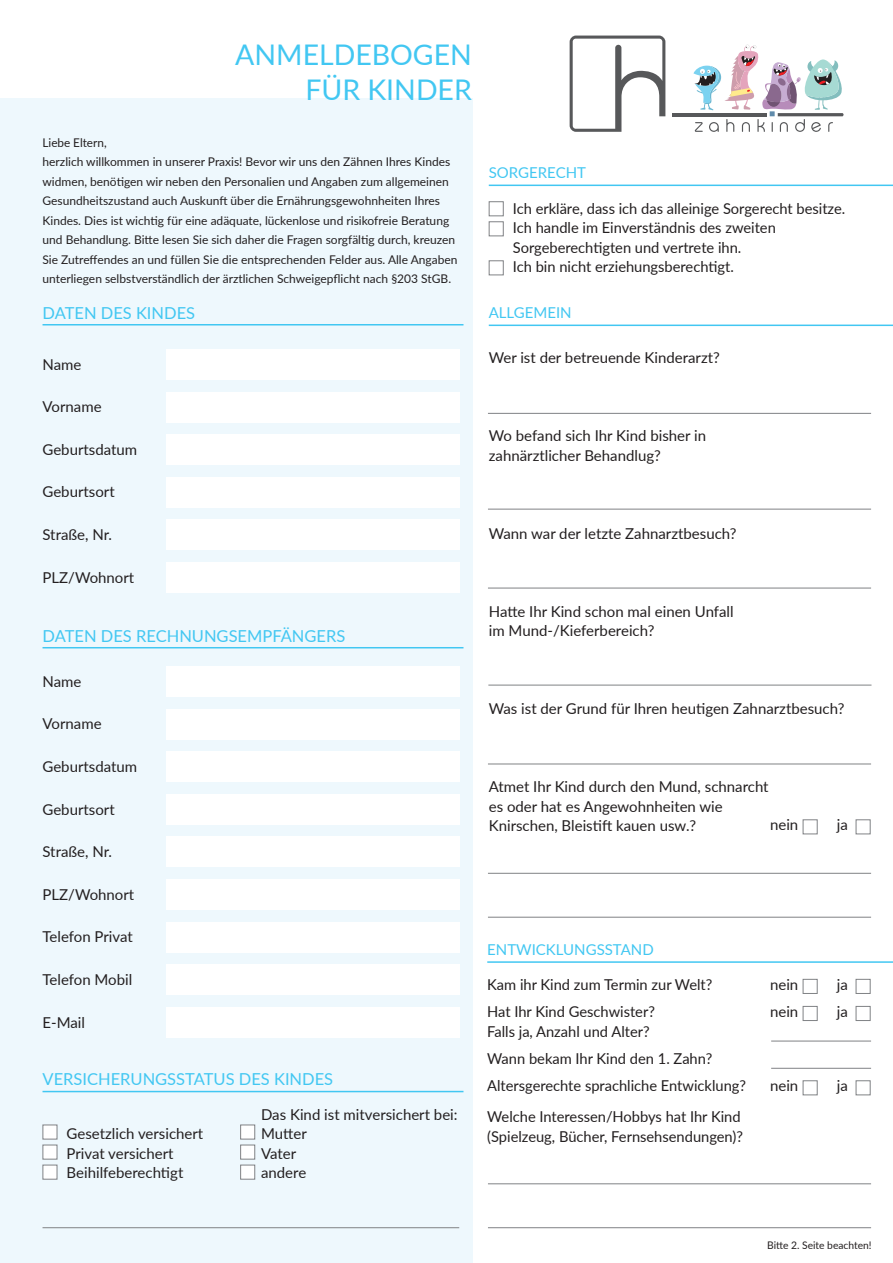
<style>
.page{position:relative;width:893px;height:1263px;background:#fff}
.page>*{position:absolute;margin:0;border:0;box-sizing:border-box;transform-origin:0 0}
.t1{font:28.5px "Lato";color:#42c7f2}
.t2{font:16.5px "Lato";color:#42c7f2}
.t3{font:15px/19.5px "Lato";color:#231f20}
.t4{font:15px "Lato";color:#42c7f2}
.t5{font:12px/19.5px "Lato";color:#231f20}
.t6{font:10.5px "Lato";color:#231f20}
</style>
<div class="page">
<hr style="left:488px;top:413px;width:383px;height:1px;background:#808285">
<hr style="left:488px;top:509px;width:383px;height:1px;background:#808285">
<hr style="left:488px;top:588px;width:383px;height:1px;background:#808285">
<hr style="left:488px;top:685px;width:383px;height:1px;background:#808285">
<hr style="left:488px;top:764px;width:383px;height:1px;background:#808285">
<hr style="left:488px;top:1227px;width:383px;height:1px;background:#808285">
<hr style="left:488px;top:917px;width:383px;height:1px;background:#808285">
<hr style="left:488px;top:1183px;width:383px;height:1px;background:#808285">
<hr style="left:488px;top:873px;width:383px;height:1px;background:#808285">
<hr style="left:771px;top:1041px;width:100px;height:1px;background:#808285">
<hr style="left:771px;top:1068px;width:100px;height:1px;background:#808285">
<hr style="left:489px;top:325px;width:404px;height:1px;background:#42c7f2">
<div style="left:0;top:99px;width:472px;height:1164px;background:#eef8fd"></div>
<div style="left:166px;top:349px;width:293px;height:31px;background:#fff"></div>
<div style="left:166px;top:392px;width:293px;height:30px;background:#fff"></div>
<div style="left:166px;top:434px;width:293px;height:31px;background:#fff"></div>
<div style="left:166px;top:477px;width:293px;height:30px;background:#fff"></div>
<div style="left:166px;top:519px;width:293px;height:31px;background:#fff"></div>
<div style="left:166px;top:562px;width:293px;height:31px;background:#fff"></div>
<div style="left:166px;top:666px;width:293px;height:31px;background:#fff"></div>
<div style="left:166px;top:709px;width:293px;height:30px;background:#fff"></div>
<div style="left:166px;top:751px;width:293px;height:31px;background:#fff"></div>
<div style="left:166px;top:794px;width:293px;height:31px;background:#fff"></div>
<div style="left:166px;top:837px;width:293px;height:30px;background:#fff"></div>
<div style="left:166px;top:879px;width:293px;height:31px;background:#fff"></div>
<div style="left:166px;top:922px;width:293px;height:30px;background:#fff"></div>
<div style="left:166px;top:964px;width:293px;height:31px;background:#fff"></div>
<div style="left:166px;top:1007px;width:293px;height:30px;background:#fff"></div>
<hr style="left:43px;top:324px;width:420px;height:1px;background:#42c7f2">
<hr style="left:43px;top:647px;width:420px;height:1px;background:#42c7f2">
<hr style="left:489px;top:185px;width:404px;height:1px;background:#42c7f2">
<div style="left:489px;top:201px;width:15px;height:15px;border:1px solid #808285"></div>
<div style="left:489px;top:221px;width:15px;height:15px;border:1px solid #808285"></div>
<div style="left:489px;top:260px;width:15px;height:15px;border:1px solid #808285"></div>
<hr style="left:487px;top:961px;width:406px;height:2px;background:#42c7f2">
<svg style="left:570px;top:36px;width:95px;height:96px"></svg>
<hr style="left:672px;top:113px;width:94px;height:3px;background:#57585a">
<svg style="left:693px;top:45px;width:150px;height:87px"></svg>
<div style="left:803px;top:979px;width:15px;height:15px;border:1px solid #808285"></div>
<div style="left:856px;top:979px;width:14px;height:15px;border:1px solid #808285"></div>
<div style="left:803px;top:819px;width:15px;height:15px;border:1px solid #808285"></div>
<div style="left:856px;top:819px;width:14px;height:15px;border:1px solid #808285"></div>
<div style="left:803px;top:1006px;width:15px;height:15px;border:1px solid #808285"></div>
<div style="left:856px;top:1006px;width:14px;height:15px;border:1px solid #808285"></div>
<div style="left:803px;top:1080px;width:15px;height:15px;border:1px solid #808285"></div>
<div style="left:856px;top:1080px;width:14px;height:15px;border:1px solid #808285"></div>
<hr style="left:43px;top:1227px;width:416px;height:1px;background:#808285">
<hr style="left:43px;top:1091px;width:420px;height:1px;background:#42c7f2">
<div style="left:43px;top:1124px;width:14px;height:15px;background:#fff;border:1px solid #808285"></div>
<div style="left:43px;top:1144px;width:14px;height:15px;background:#fff"></div>
<div style="left:43px;top:1165px;width:14px;height:14px;background:#fff;border:1px solid #808285"></div>
<div style="left:240px;top:1124px;width:15px;height:15px;background:#fff;border:1px solid #808285"></div>
<div style="left:240px;top:1144px;width:15px;height:15px;background:#fff;border:1px solid #808285"></div>
<div style="left:240px;top:1165px;width:15px;height:14px;background:#fff;border:1px solid #808285"></div>
<p class="t1" style="left:235px;top:35px;width:238px">ANMELDEBOGEN</p>
<p class="t1" style="left:305px;top:69px;width:168px">FÜR KINDER</p>
<p class="t5" style="left:43px;top:132px;width:66px">Liebe Eltern,</p>
<p class="t5" style="left:43px;top:152px;width:417px">herzlich willkommen in unserer Praxis! Bevor wir uns den Zähnen Ihres Kindes widmen, benötigen wir neben den Personalien und Angaben zum allgemeinen Gesundheitszustand auch Auskunft über die Ernährungsgewohnheiten Ihres Kindes. Dies ist wichtig für eine adäquate, lückenlose und risikofreie Beratung und Behandlung. Bitte lesen Sie sich daher die Fragen sorgfältig durch, kreuzen Sie Zutreffendes an und füllen Sie die entsprechenden Felder aus. Alle Angaben unterliegen selbstverständlich der ärztlichen Schweigepflicht nach §203 StGB.</p>
<p class="t2" style="left:43px;top:301px;width:154px">DATEN DES KINDES</p>
<p class="t3" style="left:43px;top:354px;width:40px">Name</p>
<p class="t3" style="left:43px;top:396px;width:61px">Vorname</p>
<p class="t3" style="left:43px;top:439px;width:96px">Geburtsdatum</p>
<p class="t3" style="left:43px;top:481px;width:74px">Geburtsort</p>
<p class="t3" style="left:43px;top:524px;width:71px">Straße, Nr.</p>
<p class="t3" style="left:43px;top:567px;width:93px">PLZ/Wohnort</p>
<p class="t2" style="left:43px;top:624px;width:304px">DATEN DES RECHNUNGSEMPFÄNGERS</p>
<p class="t3" style="left:43px;top:671px;width:40px">Name</p>
<p class="t3" style="left:43px;top:713px;width:61px">Vorname</p>
<p class="t3" style="left:43px;top:756px;width:96px">Geburtsdatum</p>
<p class="t3" style="left:43px;top:799px;width:74px">Geburtsort</p>
<p class="t3" style="left:43px;top:841px;width:71px">Straße, Nr.</p>
<p class="t3" style="left:43px;top:884px;width:93px">PLZ/Wohnort</p>
<p class="t3" style="left:43px;top:926px;width:92px">Telefon Privat</p>
<p class="t3" style="left:43px;top:969px;width:91px">Telefon Mobil</p>
<p class="t3" style="left:43px;top:1012px;width:44px">E-Mail</p>
<p class="t2" style="left:43px;top:1067px;width:292px">VERSICHERUNGSSTATUS DES KINDES</p>
<p class="t3" style="left:67px;top:1123px;width:138px">Gesetzlich versichert</p>
<p class="t3" style="left:67px;top:1143px;width:108px">Privat versichert</p>
<p class="t3" style="left:67px;top:1162px;width:118px">Beihilfeberechtigt</p>
<p class="t3" style="left:261px;top:1104px;width:198px">Das Kind ist mitversichert bei:</p>
<p class="t3" style="left:261px;top:1123px;width:47px">Mutter</p>
<p class="t3" style="left:261px;top:1143px;width:37px">Vater</p>
<p class="t3" style="left:261px;top:1162px;width:47px">andere</p>
<p class="t4" style="left:489px;top:162px;width:99px">SORGERECHT</p>
<p class="t3" style="left:513px;top:198px;width:334px">Ich erkläre, dass ich das alleinige Sorgerecht besitze.</p>
<p class="t3" style="left:513px;top:217px;width:265px">Ich handle im Einverständnis des zweiten</p>
<p class="t3" style="left:513px;top:237px;width:230px">Sorgeberechtigten und vertrete ihn.</p>
<p class="t3" style="left:513px;top:256px;width:222px">Ich bin nicht erziehungsberechtigt.</p>
<p class="t4" style="left:489px;top:302px;width:84px">ALLGEMEIN</p>
<p class="t3" style="left:489px;top:347px;width:233px">Wer ist der betreuende Kinderarzt?</p>
<p class="t3" style="left:489px;top:425px;width:219px">Wo befand sich Ihr Kind bisher in</p>
<p class="t3" style="left:489px;top:445px;width:174px">zahnärztlicher Behandlug?</p>
<p class="t3" style="left:489px;top:523px;width:249px">Wann war der letzte Zahnarztbesuch?</p>
<p class="t3" style="left:489px;top:601px;width:246px">Hatte Ihr Kind schon mal einen Unfall</p>
<p class="t3" style="left:489px;top:620px;width:167px">im Mund-/Kieferbereich?</p>
<p class="t3" style="left:489px;top:698px;width:357px">Was ist der Grund für Ihren heutigen Zahnarztbesuch?</p>
<p class="t3" style="left:489px;top:776px;width:281px">Atmet Ihr Kind durch den Mund, schnarcht</p>
<p class="t3" style="left:489px;top:796px;width:236px">es oder hat es Angewohnheiten wie</p>
<p class="t3" style="left:489px;top:815px;width:209px">Knirschen, Bleistift kauen usw.?</p>
<p class="t3" style="left:770px;top:815px;width:30px">nein</p>
<p class="t3" style="left:837px;top:815px;width:13px">ja</p>
<p class="t4" style="left:487px;top:939px;width:168px">ENTWICKLUNGSSTAND</p>
<p class="t3" style="left:487px;top:974px;width:227px">Kam ihr Kind zum Termin zur Welt?</p>
<p class="t3" style="left:487px;top:1001px;width:169px">Hat Ihr Kind Geschwister?</p>
<p class="t3" style="left:487px;top:1021px;width:164px">Falls ja, Anzahl und Alter?</p>
<p class="t3" style="left:487px;top:1048px;width:226px">Wann bekam Ihr Kind den 1. Zahn?</p>
<p class="t3" style="left:487px;top:1075px;width:260px">Altersgerechte sprachliche Entwicklung?</p>
<p class="t3" style="left:487px;top:1106px;width:257px">Welche Interessen/Hobbys hat Ihr Kind (Spielzeug, Bücher, Fernsehsendungen)?</p>
<p class="t3" style="left:770px;top:974px;width:30px">nein</p>
<p class="t3" style="left:837px;top:974px;width:13px">ja</p>
<p class="t3" style="left:770px;top:1001px;width:30px">nein</p>
<p class="t3" style="left:837px;top:1001px;width:13px">ja</p>
<p class="t3" style="left:770px;top:1075px;width:30px">nein</p>
<p class="t3" style="left:837px;top:1075px;width:13px">ja</p>
<p class="t6" style="left:767px;top:1237px;width:106px">Bitte 2. Seite beachten!</p>
</div>
